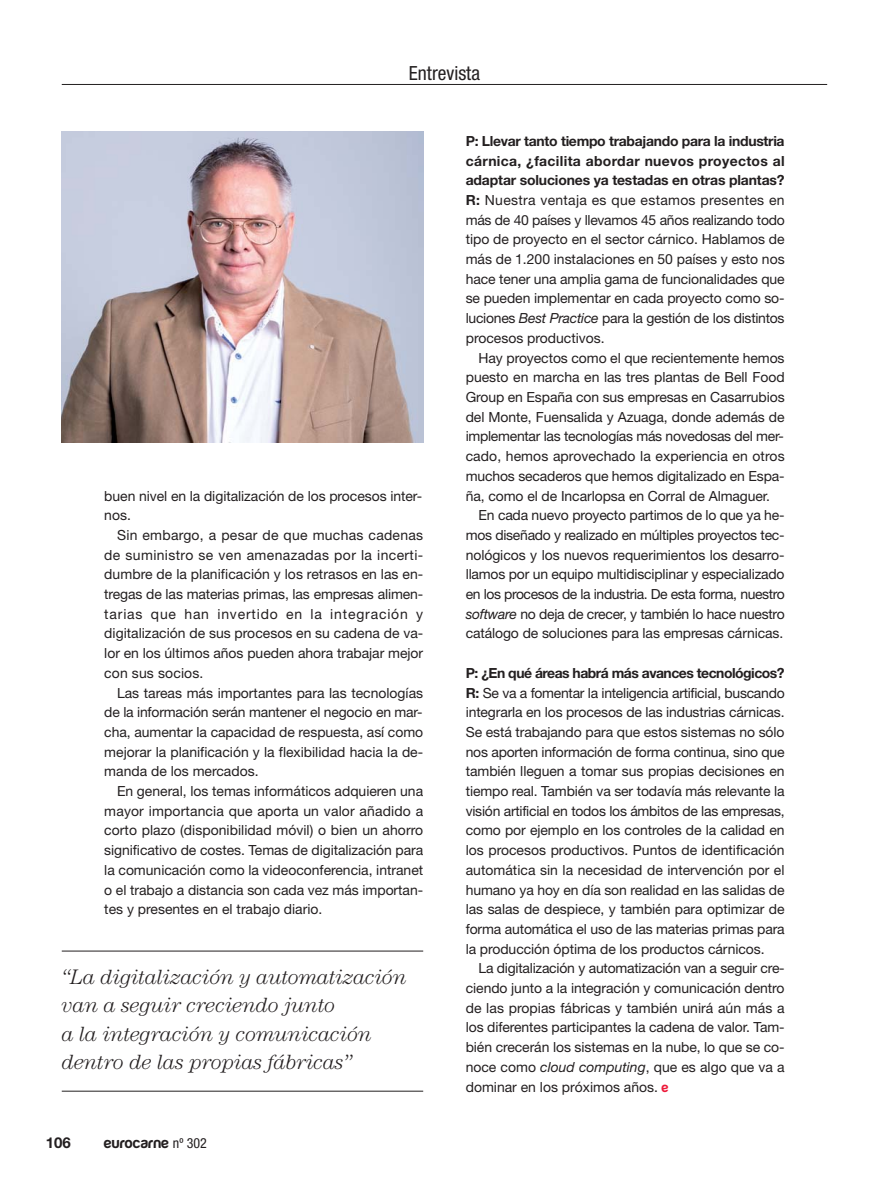
<style>
.page{position:relative;width:893px;height:1191px;background:#fff}
.page>*{position:absolute;margin:0;border:0;box-sizing:border-box;transform-origin:0 0}
.t1{font:italic 300 21px/28.5px "Century";letter-spacing:-.01em;color:#231f20}
.t2{font:condensed 19.5px "Helvetica Neue";color:#231f20}
.t3{font:700 15.45px "Harabaramodificada";letter-spacing:.03em;color:#231f20}
.t4{font:700 15px "Helvetica Neue";color:#231f20}
.t5{font:13.95px/19.6px "Helvetica Neue";letter-spacing:-.005em;color:#231f20;text-align:justify}
.s1{font-family:"Helvetica Neue";font-weight:400;font-stretch:condensed;font-size:13.95px}
.s2{font-weight:700}
.s3{font-style:italic}
.s4{font-family:"Harabaramodificada";font-weight:700;color:#ed1a3a}
</style>
<div class="page">
<hr style="left:62px;top:84px;width:765px;height:1px;background:#231f20">
<img style="left:62px;top:132px;width:361px;height:310px">
<hr style="left:62px;top:950px;width:361px;height:1px;background:#231f20">
<hr style="left:62px;top:1090px;width:361px;height:1px;background:#231f20">
<h2 class="t2" style="left:409px;top:66px;width:73px">Entrevista</h2>
<p class="t5" style="left:104px;top:487px;width:319px">buen nivel en la digitalización de los procesos inter&shy;nos.</p>
<p class="t5" style="left:104px;top:526px;width:321px;text-indent:13px">Sin embargo, a pesar de que muchas cadenas de suministro se ven amenazadas por la incerti&shy;dumbre de la planificación y los retrasos en las en&shy;tregas de las materias primas, las empresas alimen&shy;tarias que han invertido en la integración y digitalización de sus procesos en su cadena de va&shy;lor en los últimos años pueden ahora trabajar mejor con sus socios.</p>
<p class="t5" style="left:104px;top:684px;width:320px;text-indent:13px">Las tareas más importantes para las tecnologías de la información serán mantener el negocio en mar&shy;cha, aumentar la capacidad de respuesta, así como mejorar la planificación y la flexibilidad hacia la de&shy;manda de los mercados.</p>
<p class="t5" style="left:104px;top:782px;width:320px;text-indent:13px">En general, los temas informáticos adquieren una mayor importancia que aporta un valor añadido a corto plazo (disponibilidad móvil) o bien un ahorro significativo de costes. Temas de digitalización para la comunicación como la videoconferencia, intranet o el trabajo a distancia son cada vez más importan&shy;tes y presentes en el trabajo diario.</p>
<h1 class="t1" style="left:62px;top:964px;width:346px">“La digitalización y automatización van a seguir creciendo junto<br>a la integración y comunicación dentro de las propias fábricas”</h1>
<p class="t4" style="left:46px;top:1137px;width:27px">106</p>
<p class="t3" style="left:104px;top:1135px;width:104px">eurocarne <span class="s1">nº 302</span></p>
<p class="t5" style="left:466px;top:132px;width:320px"><span class="s2">P: Llevar tanto tiempo trabajando para la industria cárnica, ¿facilita abordar nuevos proyectos al adaptar soluciones ya testadas en otras plantas?<br>R:</span> Nuestra ventaja es que estamos presentes en más de 40 países y llevamos 45 años realizando todo tipo de proyecto en el sector cárnico. Hablamos de más de 1.200 instalaciones en 50 países y esto nos hace tener una amplia gama de funcionalidades que se pueden implementar en cada proyecto como so&shy;luciones <span class="s3">Best Practice</span> para la gestión de los distintos procesos productivos.</p>
<p class="t5" style="left:466px;top:349px;width:320px;text-indent:13px">Hay proyectos como el que recientemente hemos puesto en marcha en las tres plantas de Bell Food Group en España con sus empresas en Casarrubios del Monte, Fuensalida y Azuaga, donde además de implementar las tecnologías más novedosas del mer&shy;cado, hemos aprovechado la experiencia en otros muchos secaderos que hemos digitalizado en Espa&shy;ña, como el de Incarlopsa en Corral de Almaguer.</p>
<p class="t5" style="left:466px;top:507px;width:320px;text-indent:13px">En cada nuevo proyecto partimos de lo que ya he&shy;mos diseñado y realizado en múltiples proyectos tec&shy;nológicos y los nuevos requerimientos los desarro&shy;llamos por un equipo multidisciplinar y especializado en los procesos de la industria. De esta forma, nuestro <span class="s3">software</span> no deja de crecer, y también lo hace nuestro catálogo de soluciones para las empresas cárnicas.</p>
<p class="t5" style="left:466px;top:664px;width:320px"><span class="s2">P: ¿En qué áreas habrá más avances tecnológicos?<br>R:</span> Se va a fomentar la inteligencia artificial, buscando integrarla en los procesos de las industrias cárnicas.<br>Se está trabajando para que estos sistemas no sólo nos aporten información de forma continua, sino que también lleguen a tomar sus propias decisiones en tiempo real. También va ser todavía más relevante la visión artificial en todos los ámbitos de las empresas, como por ejemplo en los controles de la calidad en los procesos productivos. Puntos de identificación automática sin la necesidad de intervención por el humano ya hoy en día son realidad en las salidas de las salas de despiece, y también para optimizar de forma automática el uso de las materias primas para la producción óptima de los productos cárnicos.</p>
<p class="t5" style="left:466px;top:960px;width:320px;text-indent:13px">La digitalización y automatización van a seguir cre&shy;ciendo junto a la integración y comunicación dentro de las propias fábricas y también unirá aún más a los diferentes participantes la cadena de valor. Tam&shy;bién crecerán los sistemas en la nube, lo que se co&shy;noce como <span class="s3">cloud computing</span>, que es algo que va a dominar en los próximos años. <span class="s4">e</span></p>
</div>
